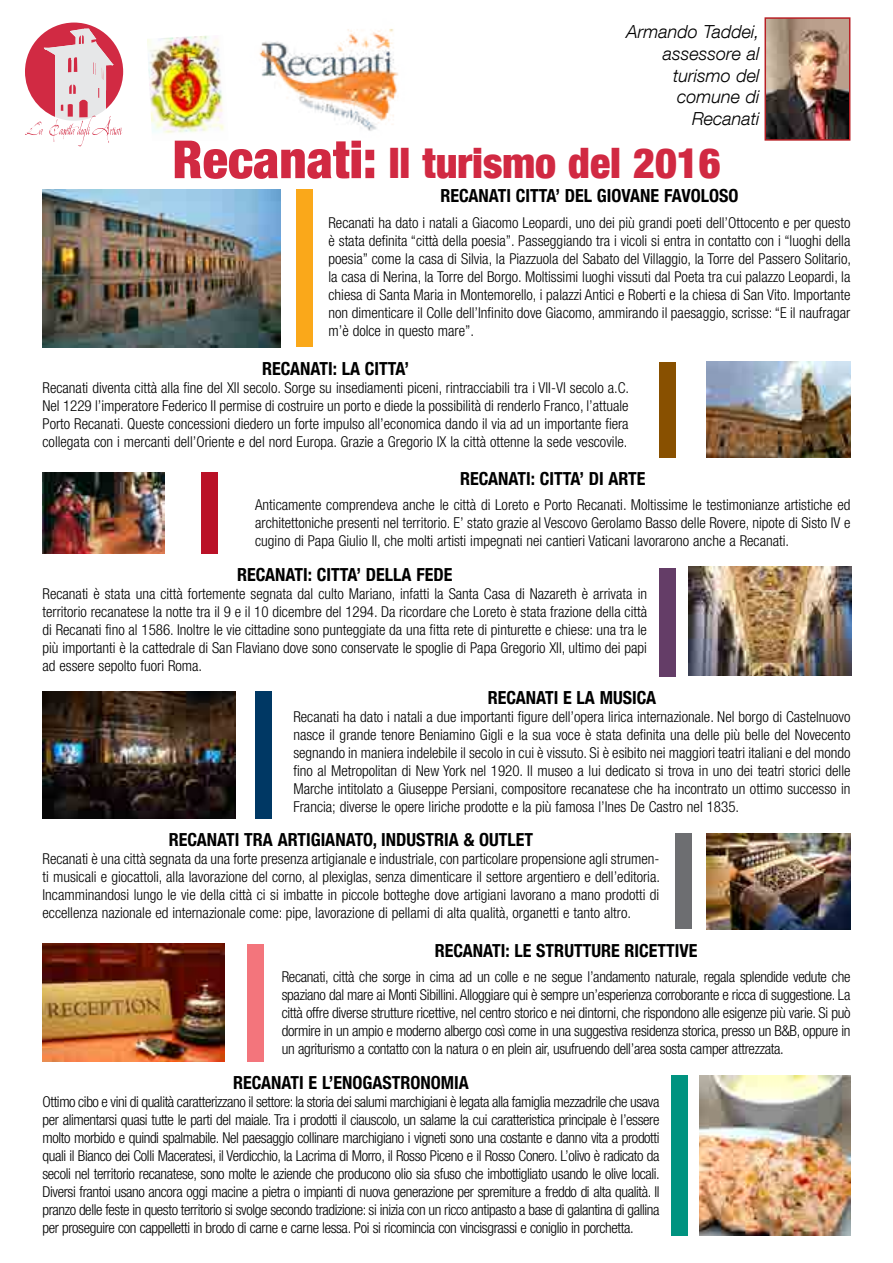
<style>
.page{position:relative;width:893px;height:1263px;background:#fff}
.page>*{position:absolute;margin:0;border:0;box-sizing:border-box;transform-origin:0 0}
.t1{font:900 condensed 42px "Helvetica Neue LT Com";color:#d12942}
.t2{font:700 condensed 18px "Helvetica Neue LT Com";color:#000}
.t3{font:italic 300 18px/21.6px "Helvetica Neue LT Com";color:#000;text-align:right}
.t4{font:300 condensed 15px/18px "Helvetica Neue LT Com";color:#000;text-align:justify}
.s1{font-size:52.5px}
</style>
<div class="page">
<img style="left:147px;top:36px;width:77px;height:98px">
<img style="left:259px;top:29px;width:140px;height:102px">
<img style="left:767px;top:20px;width:80px;height:118px">
<div style="left:764px;top:17px;width:86px;height:124px;border:2px solid #b82025"></div>
<img style="left:43px;top:189px;width:237px;height:158px">
<div style="left:296px;top:190px;width:16px;height:157px;background:#faa81a"></div>
<img style="left:706px;top:362px;width:144px;height:95px">
<img style="left:43px;top:472px;width:122px;height:81px">
<img style="left:688px;top:567px;width:164px;height:108px">
<div style="left:659px;top:362px;width:16px;height:95px;background:#885000"></div>
<div style="left:202px;top:472px;width:16px;height:81px;background:#ba1127"></div>
<div style="left:659px;top:568px;width:16px;height:108px;background:#643d67"></div>
<img style="left:43px;top:691px;width:192px;height:128px">
<div style="left:255px;top:691px;width:16px;height:128px;background:#003864"></div>
<img style="left:706px;top:833px;width:144px;height:96px">
<div style="left:675px;top:833px;width:17px;height:96px;background:#6d6e71"></div>
<img style="left:43px;top:944px;width:181px;height:117px">
<div style="left:247px;top:944px;width:16px;height:117px;background:#f3757c"></div>
<img style="left:699px;top:1076px;width:151px;height:160px">
<div style="left:672px;top:1076px;width:16px;height:160px;background:#009380"></div>
<svg style="left:25px;top:23px;width:98px;height:123px"></svg>
<p class="t3" style="left:626px;top:24px;width:134px">Armando Taddei, assessore al turismo del comune di<br>Recanati</p>
<h1 class="t1" style="left:172px;top:148px;width:550px"><span class="s1">Recanati:</span> Il turismo del 2016</h1>
<p class="t2" style="left:440px;top:189px;width:300px">RECANATI CITTA’ DEL GIOVANE FAVOLOSO</p>
<p class="t4" style="left:328px;top:216px;width:524px">Recanati ha dato i natali a Giacomo Leopardi, uno dei più grandi poeti dell’ottocento e per questo è stata definita “città della poesia”. Passeggiando tra i vicoli si entra in contatto con i “luoghi della poesia” come la casa di silvia, la Piazzuola del sabato del Villaggio, la torre del Passero solitario, la casa di nerina, la torre del Borgo. Moltissimi luoghi vissuti dal Poeta tra cui palazzo Leopardi, la chiesa di santa Maria in Montemorello, i palazzi antici e Roberti e la chiesa di san Vito. importante non dimenticare il Colle dell’infinito dove Giacomo, ammirando il paesaggio, scrisse: “e il naufragar m’è dolce in questo mare”.</p>
<p class="t2" style="left:262px;top:362px;width:149px">RECANATI: LA CITTA’</p>
<p class="t4" style="left:43px;top:380px;width:588px">Recanati diventa città alla fine del Xii secolo. sorge su insediamenti piceni, rintracciabili tra i Vii-Vi secolo a.C. nel 1229 l’imperatore Federico ii permise di costruire un porto e diede la possibilità di renderlo Franco, l’attuale Porto Recanati. Queste concessioni diedero un forte impulso all’economica dando il via ad un importante fiera collegata con i mercanti dell’oriente e del nord europa. Grazie a Gregorio iX la città ottenne la sede vescovile.</p>
<p class="t2" style="left:460px;top:472px;width:187px">RECANATI: CITTA’ DI ARTE</p>
<p class="t4" style="left:255px;top:498px;width:597px">anticamente comprendeva anche le città di Loreto e Porto Recanati. Moltissime le testimonianze artistiche ed architettoniche presenti nel territorio. e’ stato grazie al Vescovo Gerolamo Basso delle Rovere, nipote di sisto iV e cugino di Papa Giulio ii, che molti artisti impegnati nei cantieri Vaticani lavorarono anche a Recanati.</p>
<p class="t2" style="left:237px;top:568px;width:217px">RECANATI: CITTA’ DELLA FEDE</p>
<p class="t4" style="left:43px;top:586px;width:606px">Recanati è stata una città fortemente segnata dal culto Mariano, infatti la santa Casa di nazareth è arrivata in territorio recanatese la notte tra il 9 e il 10 dicembre del 1294. da ricordare che Loreto è stata frazione della città di Recanati fino al 1586. inoltre le vie cittadine sono punteggiate da una fitta rete di pinturette e chiese: una tra le più importanti è la cattedrale di san Flaviano dove sono conservate le spoglie di Papa Gregorio Xii, ultimo dei papi ad essere sepolto fuori Roma.</p>
<p class="t2" style="left:488px;top:691px;width:170px">RECANATI E LA MUSICA</p>
<p class="t4" style="left:293px;top:710px;width:559px">Recanati ha dato i natali a due importanti figure dell’opera lirica internazionale. nel borgo di Castelnuovo nasce il grande tenore Beniamino Gigli e la sua voce è stata definita una delle più belle del novecento segnando in maniera indelebile il secolo in cui è vissuto. si è esibito nei maggiori teatri italiani e del mondo fino al Metropolitan di new York nel 1920. il museo a lui dedicato si trova in uno dei teatri storici delle Marche intitolato a Giuseppe Persiani, compositore recanatese che ha incontrato un ottimo successo in Francia; diverse le opere liriche prodotte e la più famosa l’ines de Castro nel 1835.</p>
<p class="t2" style="left:169px;top:833px;width:366px">RECANATI TRA ARTIGIANATO, INDUSTRIA &amp; OUTLET</p>
<p class="t4" style="left:43px;top:852px;width:619px">Recanati è una città segnata da una forte presenza artigianale e industriale, con particolare propensione agli strumen&shy;ti musicali e giocattoli, alla lavorazione del corno, al plexiglas, senza dimenticare il settore argentiero e dell’editoria. incamminandosi lungo le vie della città ci si imbatte in piccole botteghe dove artigiani lavorano a mano prodotti di eccellenza nazionale ed internazionale come: pipe, lavorazione di pellami di alta qualità, organetti e tanto altro.</p>
<p class="t2" style="left:435px;top:944px;width:264px">RECANATI: LE STRUTTURE RICETTIVE</p>
<p class="t4" style="left:282px;top:970px;width:570px">Recanati, città che sorge in cima ad un colle e ne segue l’andamento naturale, regala splendide vedute che spaziano dal mare ai Monti sibillini. alloggiare qui è sempre un’esperienza corroborante e ricca di suggestione. La città offre diverse strutture ricettive, nel centro storico e nei dintorni, che rispondono alle esigenze più varie. si può dormire in un ampio e moderno albergo così come in una suggestiva residenza storica, presso un B&amp;B, oppure in un agriturismo a contatto con la natura o en plein air, usufruendo dell’area sosta camper attrezzata.</p>
<p class="t2" style="left:233px;top:1076px;width:237px">RECANATI E L’ENOGASTRONOMIA</p>
<p class="t4" style="left:43px;top:1094px;width:619px">ottimo cibo e vini di qualità caratterizzano il settore: la storia dei salumi marchigiani è legata alla famiglia mezzadrile che usava per alimentarsi quasi tutte le parti del maiale. tra i prodotti il ciauscolo, un salame la cui caratteristica principale è l’essere molto morbido e quindi spalmabile. nel paesaggio collinare marchigiano i vigneti sono una costante e danno vita a prodotti quali il Bianco dei Colli Maceratesi, il Verdicchio, la Lacrima di Morro, il Rosso Piceno e il Rosso Conero. L’olivo è radicato da secoli nel territorio recanatese, sono molte le aziende che producono olio sia sfuso che imbottigliato usando le olive locali. diversi frantoi usano ancora oggi macine a pietra o impianti di nuova generazione per spremiture a freddo di alta qualità. il pranzo delle feste in questo territorio si svolge secondo tradizione: si inizia con un ricco antipasto a base di galantina di gallina per proseguire con cappelletti in brodo di carne e carne lessa. Poi si ricomincia con vincisgrassi e coniglio in porchetta.</p>
</div>
